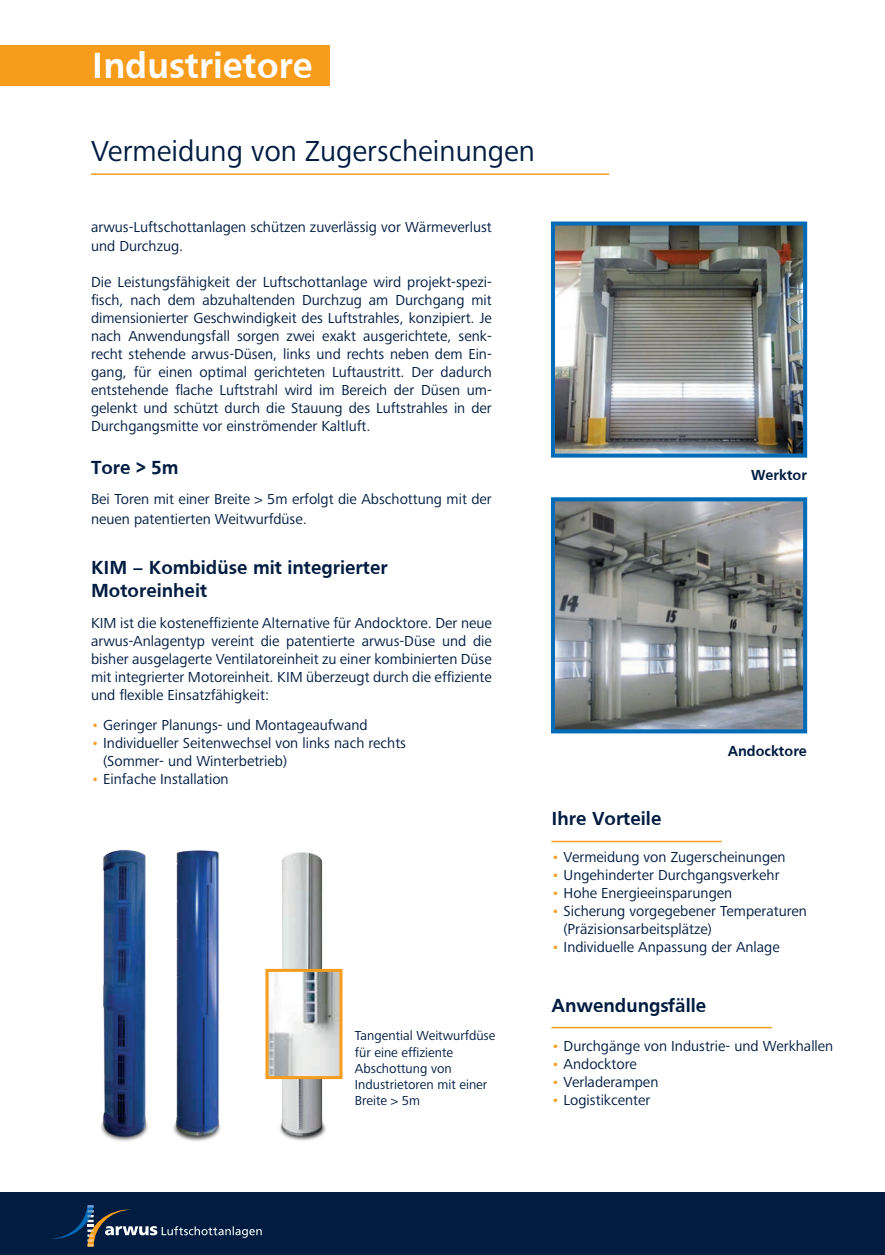
<style>
.page{position:relative;width:885px;height:1255px;background:#fff}
.page>*{position:absolute;margin:0;border:0;box-sizing:border-box;transform-origin:0 0}
.t1{font:700 37.5px "Frutiger";color:#fff}
.t2{font:30px "Frutiger Next LTW1 G";color:#001c41}
.t3{font:700 19.5px/23.4px "Frutiger";color:#001c41}
.t4{font:15px/18px "Frutiger Next LTW1 G";color:#001c41}
.t5{font:700 15px "Frutiger";color:#001c41}
.t6{font:13.5px/16.2px "Frutiger Next LTW1 G";color:#001c41}
.s1{color:#f89c1c}
</style>
<div class="page">
<div style="left:0;top:1192px;width:884px;height:62px;background:#001c41"></div>
<div style="left:0;top:45px;width:329px;height:40px;background:#f89c1c"></div>
<svg style="left:50px;top:1205px;width:212px;height:41px"></svg>
<hr style="left:91px;top:173px;width:518px;height:2px;background:#f89c1c">
<hr style="left:551px;top:840px;width:170px;height:2px;background:#f89c1c">
<hr style="left:551px;top:1026px;width:220px;height:2px;background:#f89c1c">
<img style="left:556px;top:502px;width:246px;height:226px">
<div style="left:551px;top:497px;width:256px;height:236px;border:4px solid #006cb7"></div>
<img style="left:556px;top:226px;width:246px;height:226px">
<div style="left:551px;top:221px;width:256px;height:236px;border:4px solid #006cb7"></div>
<img style="left:101px;top:849px;width:47px;height:293px">
<img style="left:173px;top:850px;width:48px;height:292px">
<img style="left:272px;top:852px;width:58px;height:289px">
<img style="left:269px;top:972px;width:69px;height:103px">
<div style="left:265px;top:968px;width:77px;height:111px;border:3px solid #f89c1c"></div>
<h1 class="t1" style="left:92px;top:44px;width:223px">Industrietore</h1>
<h2 class="t2" style="left:91px;top:134px;width:445px">Vermeidung von Zugerscheinungen</h2>
<p class="t4" style="left:91px;top:219px;width:402px">arwus-Luftschottanlagen schützen zuverlässig vor Wärmeverlust und Durchzug.</p>
<p class="t4" style="left:91px;top:273px;width:402px;text-align:justify">Die Leistungsfähigkeit der Luftschottanlage wird projekt-spezi&shy;fisch, nach dem abzuhaltenden Durchzug am Durchgang mit dimensionierter Geschwindigkeit des Luftstrahles, konzipiert. Je nach Anwendungsfall sorgen zwei exakt ausgerichtete, senk&shy;recht stehende arwus-Düsen, links und rechts neben dem Ein&shy;gang, für einen optimal gerichteten Luftaustritt. Der dadurch entstehende flache Luftstrahl wird im Bereich der Düsen um&shy;gelenkt und schützt durch die Stauung des Luftstrahles in der Durchgangsmitte vor einströmender Kaltluft.</p>
<h3 class="t3" style="left:91px;top:455px;width:89px">Tore &gt; 5m</h3>
<p class="t4" style="left:91px;top:489px;width:402px;line-height:19.8px">Bei Toren mit einer Breite &gt; 5m erfolgt die Abschottung mit der neuen patentierten Weitwurfdüse.</p>
<h3 class="t3" style="left:91px;top:555px;width:298px">KIM – Kombidüse mit integrierter<br>Motoreinheit</h3>
<p class="t4" style="left:91px;top:614px;width:402px;text-align:justify">KIM ist die kosteneffiziente Alternative für Andocktore. Der neue arwus-Anlagentyp vereint die patentierte arwus-Düse und die bisher ausgelagerte Ventilatoreinheit zu einer kombinierten Düse mit integrierter Motoreinheit. KIM überzeugt durch die effiziente und flexible Einsatzfähigkeit:</p>
<p class="t4" style="left:91px;top:716px;width:278px"><span class="s1">•</span> Geringer Planungs- und Montageaufwand</p>
<p class="t4" style="left:103px;top:734px;width:304px;text-indent:-12px"><span class="s1">•</span> Individueller Seitenwechsel von links nach rechts (Sommer- und Winterbetrieb)</p>
<p class="t4" style="left:91px;top:770px;width:139px"><span class="s1">•</span> Einfache Installation</p>
<p class="t6" style="left:355px;top:1028px;width:142px">Tangential Weitwurfdüse für eine effiziente<br>Abschottung von<br>Industrietoren mit einer<br>Breite &gt; 5m</p>
<p class="t5" style="left:751px;top:466px;width:57px">Werktor</p>
<h3 class="t3" style="left:551px;top:806px;width:111px">Ihre Vorteile</h3>
<p class="t5" style="left:727px;top:741px;width:81px">Andocktore</p>
<p class="t4" style="left:551px;top:848px;width:236px"><span class="s1">•</span> Vermeidung von Zugerscheinungen</p>
<p class="t4" style="left:551px;top:866px;width:230px"><span class="s1">•</span> Ungehinderter Durchgangsverkehr</p>
<p class="t4" style="left:551px;top:884px;width:182px"><span class="s1">•</span> Hohe Energieeinsparungen</p>
<p class="t4" style="left:563px;top:902px;width:245px;text-indent:-12px"><span class="s1">•</span> Sicherung vorgegebener Temperaturen (Präzisionsarbeitsplätze)</p>
<p class="t4" style="left:551px;top:938px;width:230px"><span class="s1">•</span> Individuelle Anpassung der Anlage</p>
<h3 class="t3" style="left:551px;top:993px;width:156px">Anwendungsfälle</h3>
<p class="t4" style="left:551px;top:1037px;width:283px"><span class="s1">•</span> Durchgänge von Industrie- und Werkhallen</p>
<p class="t4" style="left:551px;top:1055px;width:87px"><span class="s1">•</span> Andocktore</p>
<p class="t4" style="left:551px;top:1073px;width:108px"><span class="s1">•</span> Verladerampen</p>
<p class="t4" style="left:551px;top:1091px;width:100px"><span class="s1">•</span> Logistikcenter</p>
</div>
